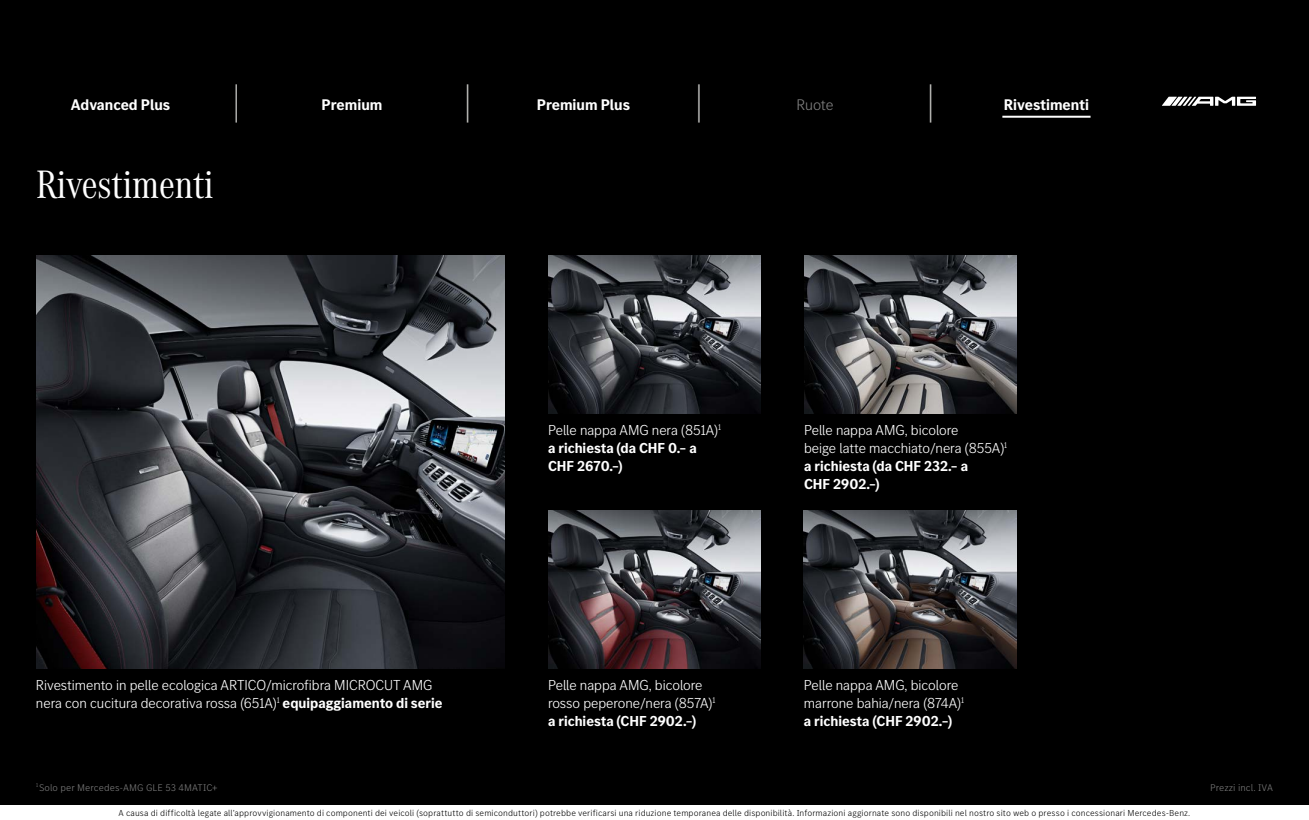
<style>
.page{position:relative;width:1309px;height:820px;background:#fff}
.page>*{position:absolute;margin:0;border:0;box-sizing:border-box;transform-origin:0 0}
.t1{font:300 45.6px "MB Corpo S Title";color:#c8c8c5;scale:.53 1}
.t2{font:41px "MB Corpo A Title Cond";color:#fff}
.t3{font:700 16px "MB Corpo S Title";color:#fff}
.t4{font:300 16px "MB Corpo S Title";letter-spacing:-.005em;color:#808080}
.t5{font:300 15px/18px "MB Corpo S Title";color:#fff}
.t6{font:700 15px/18px "MB Corpo S Title";color:#fff}
.t7{font:300 10px "MB Corpo S Text";letter-spacing:.005em;color:#808080}
.t8{font:300 9px "MB Corpo S Text";letter-spacing:.01em;color:#000}
.s1{font-weight:300}
.s2{font-weight:700}
</style>
<div class="page">
<div style="left:0;top:43px;width:1309px;height:762px;background:#000"></div>
<svg style="left:1162px;top:97px;width:94px;height:9px"></svg>
<img style="left:804px;top:255px;width:213px;height:159px">
<img style="left:548px;top:255px;width:213px;height:159px">
<img style="left:804px;top:510px;width:213px;height:159px">
<img style="left:36px;top:255px;width:469px;height:414px">
<img style="left:548px;top:510px;width:213px;height:159px">
<div style="left:0;top:0;width:1309px;height:43px;background:#000"></div>
<hr style="left:1002px;top:116px;width:89px;height:2px;background:#fff">
<p class="t3" style="left:71px;top:94px;width:101px">Advanced Plus</p>
<h2 class="t2" style="left:36px;top:157px;width:179px">Rivestimenti</h2>
<h1 class="t1" style="left:234px;top:74px;width:11px">|</h1>
<p class="t3" style="left:322px;top:94px;width:62px">Premium</p>
<h1 class="t1" style="left:465px;top:74px;width:11px">|</h1>
<p class="t3" style="left:537px;top:94px;width:95px">Premium Plus</p>
<h1 class="t1" style="left:697px;top:74px;width:11px">|</h1>
<p class="t4" style="left:796px;top:95px;width:39px">Ruote</p>
<h1 class="t1" style="left:928px;top:74px;width:11px">|</h1>
<p class="t3" style="left:1004px;top:94px;width:87px">Rivestimenti</p>
<p class="t6" style="left:548px;top:420px;width:174px"><span class="s1">Pelle nappa AMG nera (851A)</span><sup>1 </sup>a richiesta (da CHF 0.– a<br>CHF 2670.–)</p>
<p class="t5" style="left:804px;top:420px;width:205px">Pelle nappa AMG, bicolore<br>beige latte macchiato/nera (855A)<sup>1 </sup><span class="s2">a richiesta (da CHF 232.– a<br>CHF 2902.–)</span></p>
<p class="t5" style="left:36px;top:675px;width:408px">Rivestimento in pelle ecologica ARTICO/microfibra MICROCUT AMG nera con cucitura decorativa rossa (651A)<sup>1</sup> <span class="s2">equipaggiamento di serie</span></p>
<p class="t5" style="left:548px;top:675px;width:169px">Pelle nappa AMG, bicolore rosso peperone/nera (857A)<sup>1 </sup><span class="s2">a richiesta (CHF 2902.–)</span></p>
<p class="t5" style="left:804px;top:675px;width:162px">Pelle nappa AMG, bicolore marrone bahia/nera (874A)<sup>1 </sup><span class="s2">a richiesta (CHF 2902.–)</span></p>
<p class="t7" style="left:36px;top:781px;width:183px"><sup>1</sup> Solo per Mercedes-AMG GLE 53 4MATIC+</p>
<p class="t7" style="left:1210px;top:781px;width:64px">Prezzi incl. IVA</p>
<p class="t8" style="left:119px;top:807px;width:1073px">A causa di difficoltà legate all’approvvigionamento di componenti dei veicoli (soprattutto di semiconduttori) potrebbe verificarsi una riduzione temporanea delle disponibilità. Informazioni aggiornate sono disponibili nel nostro sito web o presso i concessionari Mercedes-Benz.</p>
</div>
